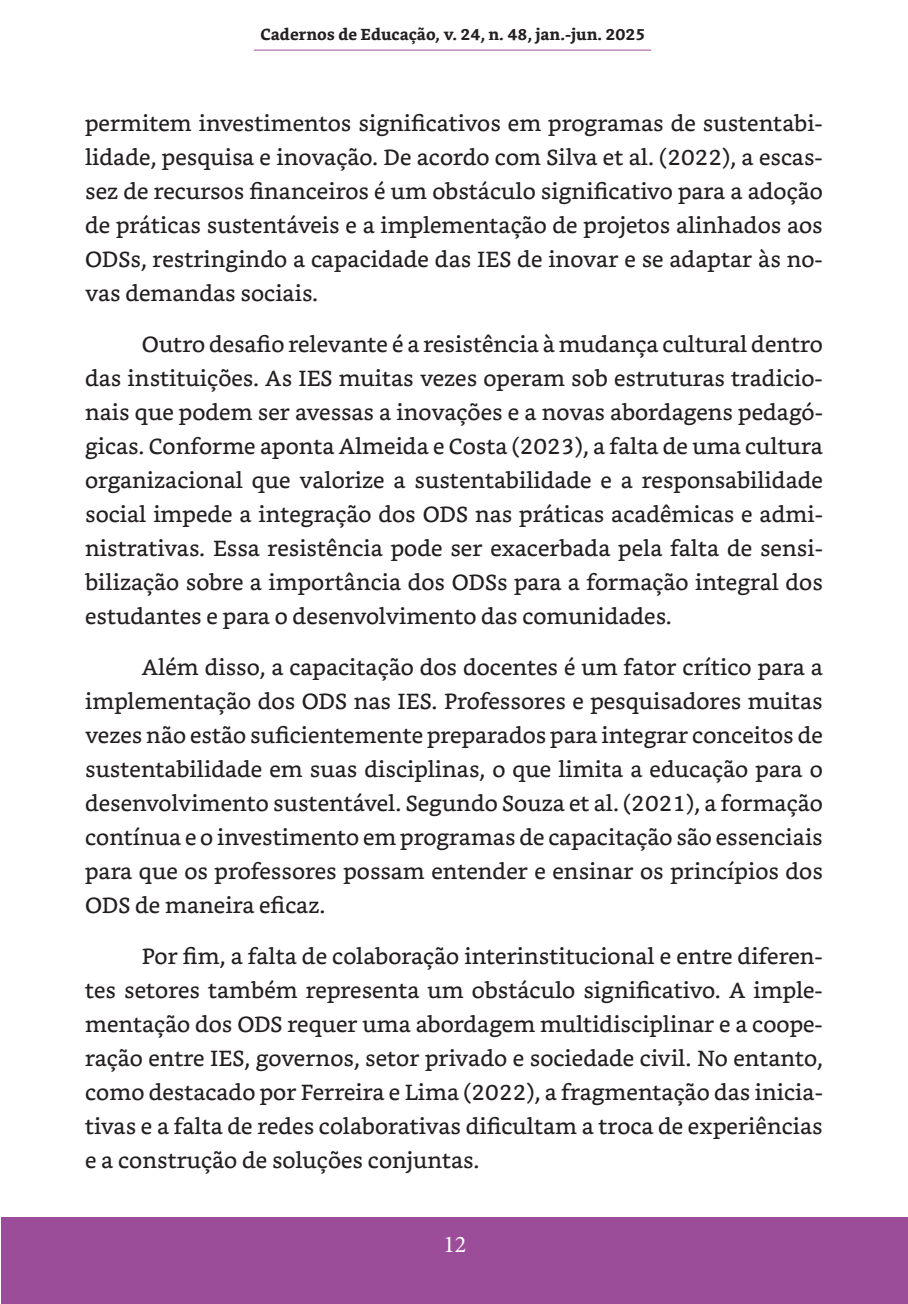
<style>
.page{position:relative;width:908px;height:1304px;background:#fff}
.page>*{position:absolute;margin:0;border:0;box-sizing:border-box;transform-origin:0 0}
.t1{font:24px "Minion Pro";color:#fff}
.t2{font:22px/34px "Bookerly";color:#231f20;text-align:justify}
.t3{font:700 16px "Bookerly";color:#231f20}
</style>
<div class="page">
<div style="left:1px;top:1217px;width:906px;height:87px;background:#9c4d99"></div>
<hr style="left:254px;top:50px;width:397px;height:1px;background:#9c4d99">
<p class="t3" style="left:260px;top:25px;width:386px">Cadernos de Educação, v. 24, n. 48, jan.-jun. 2025</p>
<p class="t2" style="left:85px;top:106px;width:739px">permitem investimentos significativos em programas de sustentabi&shy;lidade, pesquisa e inovação. De acordo com Silva et al. (2022), a escas&shy;sez de recursos financeiros é um obstáculo significativo para a adoção de práticas sustentáveis e a implementação de projetos alinhados aos ODSs, restringindo a capacidade das IES de inovar e se adaptar às no&shy;vas demandas sociais.</p>
<p class="t2" style="left:85px;top:327px;width:739px;text-indent:57px">Outro desafio relevante é a resistência à mudança cultural dentro das instituições. As IES muitas vezes operam sob estruturas tradicio&shy;nais que podem ser avessas a inovações e a novas abordagens pedagó&shy;gicas. Conforme aponta Almeida e Costa (2023), a falta de uma cultura organizacional que valorize a sustentabilidade e a responsabilidade social impede a integração dos ODS nas práticas acadêmicas e admi&shy;nistrativas. Essa resistência pode ser exacerbada pela falta de sensi&shy;bilização sobre a importância dos ODSs para a formação integral dos estudantes e para o desenvolvimento das comunidades.</p>
<p class="t2" style="left:85px;top:650px;width:739px;text-indent:57px">Além disso, a capacitação dos docentes é um fator crítico para a implementação dos ODS nas IES. Professores e pesquisadores muitas vezes não estão suficientemente preparados para integrar conceitos de sustentabilidade em suas disciplinas, o que limita a educação para o desenvolvimento sustentável. Segundo Souza et al. (2021), a formação contínua e o investimento em programas de capacitação são essenciais para que os professores possam entender e ensinar os princípios dos ODS de maneira eficaz.</p>
<p class="t2" style="left:85px;top:939px;width:739px;text-indent:57px">Por fim, a falta de colaboração interinstitucional e entre diferen&shy;tes setores também representa um obstáculo significativo. A imple&shy;mentação dos ODS requer uma abordagem multidisciplinar e a coope&shy;ração entre IES, governos, setor privado e sociedade civil. No entanto, como destacado por Ferreira e Lima (2022), a fragmentação das inicia&shy;tivas e a falta de redes colaborativas dificultam a troca de experiências e a construção de soluções conjuntas.</p>
<p class="t1" style="left:443px;top:1228px;width:25px">12</p>
</div>
